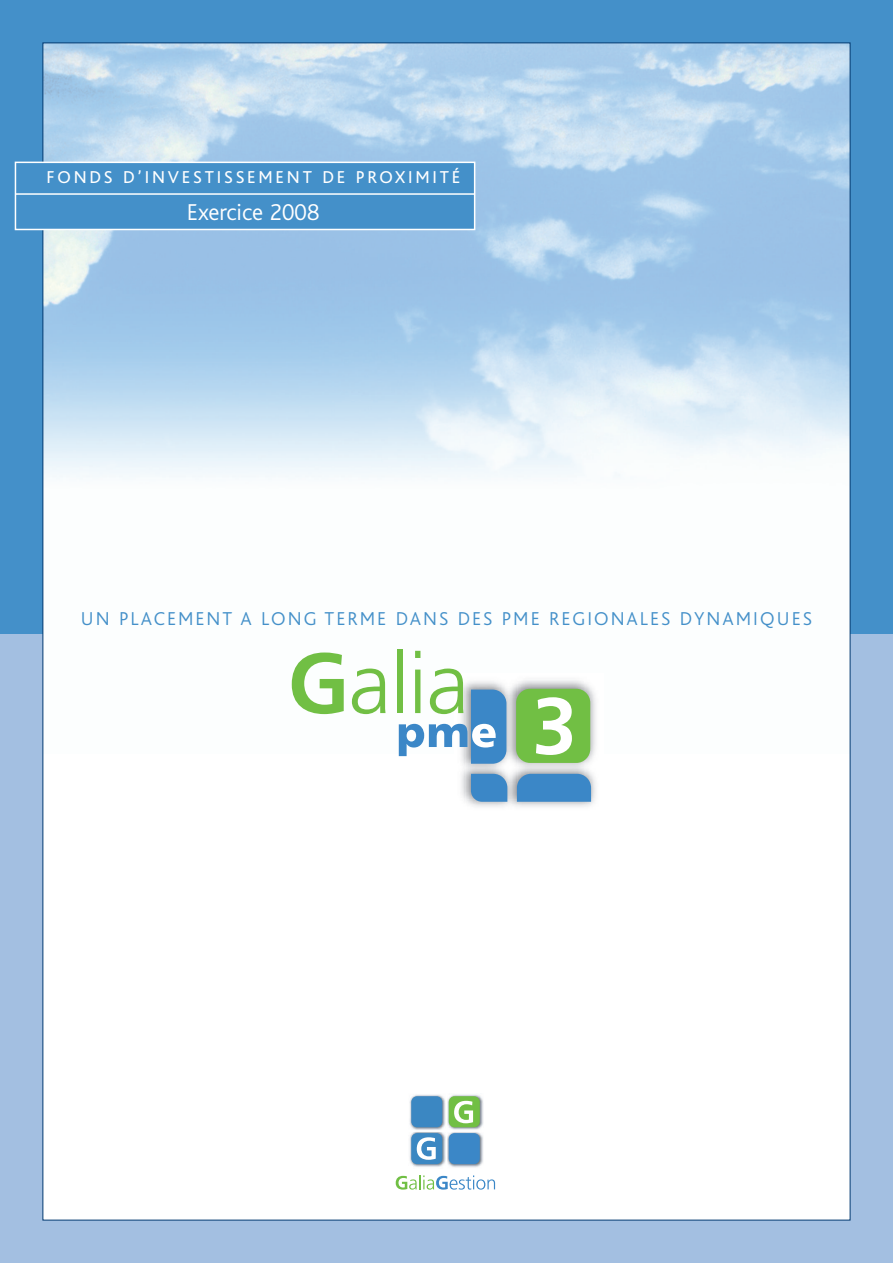
<style>
.page{position:relative;width:893px;height:1263px;background:#fff}
.page>*{position:absolute;margin:0;border:0;box-sizing:border-box;transform-origin:0 0}
.t1{font:700 79.95px "Frutiger";color:#fff}
.t2{font:300 24px "Bliss";color:#fff}
.t3{font:300 19.5px "Bliss";letter-spacing:.105em;color:#4490c9}
.t4{font:18px "Bliss";letter-spacing:.155em;color:#fff}
</style>
<div class="page">
<div style="left:0;top:634px;width:893px;height:629px;background:#a3bfe1"></div>
<div style="left:0;top:0;width:893px;height:634px;background:#4490c9"></div>
<div style="left:43px;top:43px;width:807px;height:1177px;background:#fff"></div>
<img style="left:45px;top:45px;width:803px;height:709px">
<img style="left:461px;top:673px;width:142px;height:134px">
<svg style="left:292px;top:652px;width:52px;height:62px"></svg>
<svg style="left:352px;top:668px;width:33px;height:46px"></svg>
<div style="left:397px;top:650px;width:5px;height:63px;background:#71bf44"></div>
<div style="left:516px;top:689px;width:74px;height:74px;background:#71bf44;border-radius:14px"></div>
<svg style="left:471px;top:774px;width:36px;height:28px"></svg>
<svg style="left:517px;top:774px;width:74px;height:28px;background:#4189c7"></svg>
<svg style="left:399px;top:651px;width:107px;height:113px"></svg>
<div style="left:16px;top:163px;width:458px;height:66px;background:#4490c9"></div>
<div style="left:15px;top:162px;width:460px;height:68px;border:2px solid #fff"></div>
<hr style="left:16px;top:193px;width:458px;height:2px;background:#fff">
<img style="left:409px;top:1094px;width:75px;height:74px">
<div style="left:411px;top:1096px;width:31px;height:31px;background:#3b87c2;border-radius:6px"></div>
<img style="left:446px;top:1094px;width:1px;height:74px">
<div style="left:449px;top:1096px;width:31px;height:31px;background:#71bf44;border-radius:6px"></div>
<div style="left:411px;top:1133px;width:31px;height:31px;background:#3b87c2;border-radius:6px"></div>
<img style="left:447px;top:1130px;width:37px;height:1px">
<div style="left:449px;top:1133px;width:31px;height:31px;background:#3b87c7;border-radius:6px"></div>
<svg style="left:417px;top:1137px;width:19px;height:23px"></svg>
<svg style="left:454px;top:1101px;width:19px;height:22px"></svg>
<svg style="left:396px;top:1175px;width:99px;height:14px"></svg>
<p class="t4" style="left:46px;top:168px;width:415px">FONDS D’INVESTISSEMENT DE PROXIMITÉ</p>
<p class="t2" style="left:187px;top:204px;width:134px">Exercice 2008</p>
<p class="t3" style="left:81px;top:611px;width:733px">UN PLACEMENT A LONG TERME DANS DES PME REGIONALES DYNAMIQUES</p>
<h1 class="t1" style="left:532px;top:680px;width:46px">3</h1>
</div>
